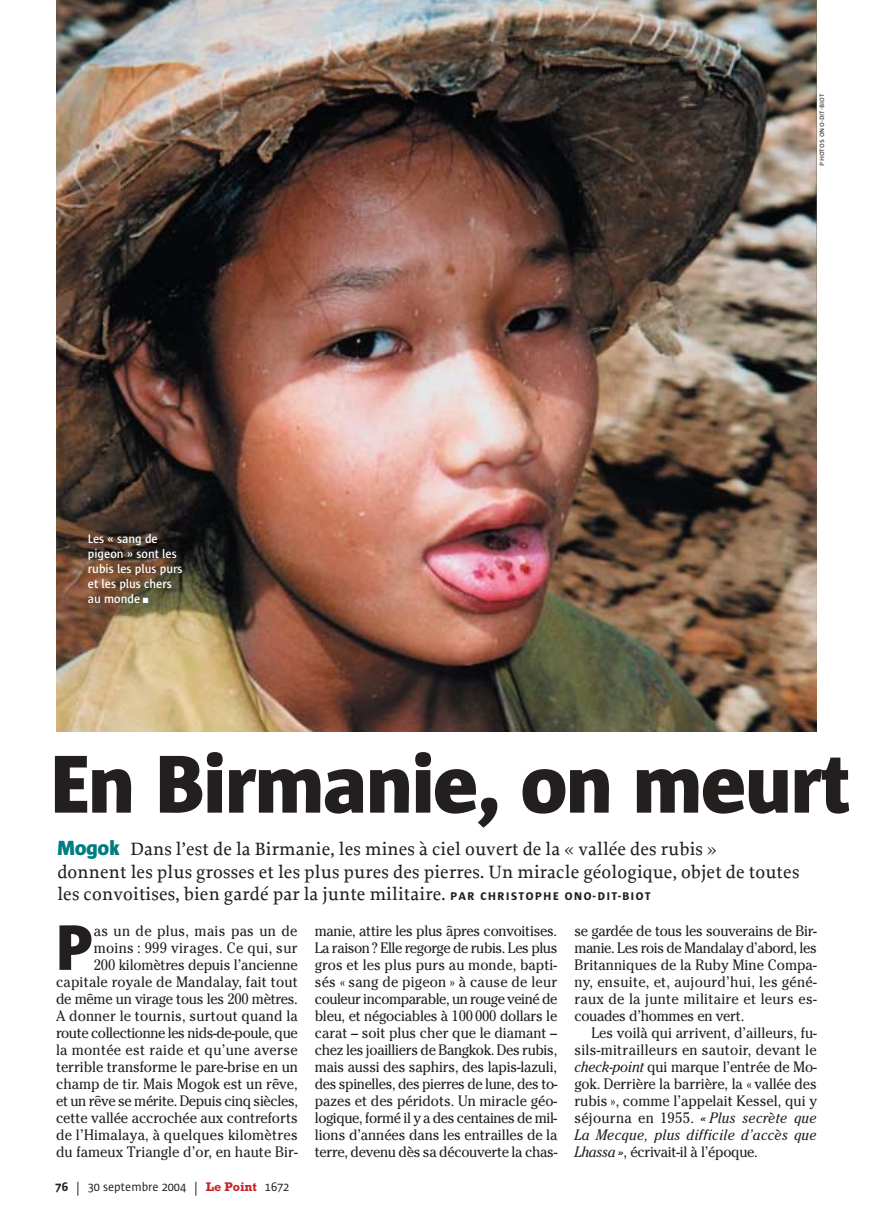
<style>
.page{position:relative;width:893px;height:1220px;background:#fff}
.page>*{position:absolute;margin:0;border:0;box-sizing:border-box;transform-origin:0 0}
.t1{font:800 84px "Sun Hf 8";color:#231f1f}
.t2{font:800 65.85px "Sun Hf 8";color:#231f1f}
.t3{font:500 18.75px/22.5px "Proforma";letter-spacing:.01em;color:#231f1f}
.t4{font:15px/17px "Cheltenham";letter-spacing:-.005em;color:#231f1f;text-align:justify;scale:.94 1}
.t5{font:600 12.75px/15px "Sun Hf 6";color:#fff}
.t6{font:12.75px "Sun Hf 5";color:#231f1f}
.t7{font:7.5px "Sun Lf 5 c Caps";letter-spacing:.015em;color:#231f1f}
.s1{font-family:"Sun Hf 8";font-weight:800;font-size:21px;color:#007d82}
.s2{font-family:"Sun Lf 7 c Bold Caps";font-weight:400;font-size:13.5px}
.s3{font-style:italic}
.s4{font-family:"Sun Hf 7";font-weight:700}
.s5{font-family:"Sun Hf 3";font-weight:300;font-size:15px}
.s6{font-family:"Rockwell";font-weight:700;color:#c8242a}
</style>
<div class="page">
<img style="left:57px;top:0;width:759px;height:731px">
<p class="t5" style="left:88px;top:532px;width:96px">Les « sang de pigeon » sont les rubis les plus purs et les plus chers au monde ■</p>
<p class="t7" style="left:817px;top:165px;width:73px;rotate:-90deg">photos ono-dit-biot</p>
<h1 class="t1" style="left:51px;top:752px;width:800px">En Birmanie, on meurt</h1>
<p class="t3" style="left:57px;top:839px;width:743px"><span class="s1">Mogok</span> Dans l’est de la Birmanie, les mines à ciel ouvert de la « vallée des rubis »<br>donnent les plus grosses et les plus pures des pierres. Un miracle géologique, objet de toutes les convoitises, bien gardé par la junte militaire. <span class="s2">PAR CHRISTOPHE ONO-DIT-BIOT</span></p>
<p class="t4" style="left:315px;top:923px;width:260px">manie, attire les plus âpres convoitises.<br>La raison? Elle regorge de rubis. Les plus gros et les plus purs au monde, bapti&shy;sés « sang de pigeon » à cause de leur couleur incomparable, un rouge veiné de bleu, et négociables à 100 000 dollars le carat – soit plus cher que le diamant – chez les joailliers de Bangkok. Des rubis, mais aussi des saphirs, des lapis-lazuli, des spinelles, des pierres de lune, des to&shy;pazes et des péridots. Un miracle géo&shy;logique, formé il y a des centaines de mil&shy;lions d’années dans les entrailles de la terre, devenu dès sa découverte la chas-</p>
<p class="t4" style="left:56px;top:923px;width:259px;text-align:right">as un de plus, mais pas un de moins : 999 virages. Ce qui, sur<br>200 kilomètres depuis l’ancienne capitale royale de Mandalay, fait tout de même un virage tous les 200 mètres.<br>A donner le tournis, surtout quand la route collectionne les nids-de-poule, que la montée est raide et qu’une averse terrible transforme le pare-brise en un champ de tir. Mais Mogok est un rêve, et un rêve se mérite. Depuis cinq siècles, cette vallée accrochée aux contreforts de l’Himalaya, à quelques kilomètres du fameux Triangle d’or, en haute Bir-</p>
<p class="t4" style="left:574px;top:923px;width:259px">se gardée de tous les souverains de Bir&shy;manie. Les rois de Mandalay d’abord, les Britanniques de la Ruby Mine Compa&shy;ny, ensuite, et, aujourd’hui, les géné&shy;raux de la junte militaire et leurs es&shy;couades d’hommes en vert.</p>
<p class="t4" style="left:574px;top:1025px;width:259px;text-indent:17px">Les voilà qui arrivent, d’ailleurs, fu&shy;sils-mitrailleurs en sautoir, devant le <span class="s3">check-point</span> qui marque l’entrée de Mo&shy;gok. Derrière la barrière, la « vallée des rubis », comme l’appelait Kessel, qui y séjourna en 1955. <span class="s3">« Plus secrète que La Mecque, plus difficile d’accès que Lhassa »</span>, écrivait-il à l’époque.</p>
<h2 class="t2" style="left:56px;top:922px;width:37px">P</h2>
<p class="t6" style="left:55px;top:1181px;width:235px"><span class="s4">76</span> <span class="s5">|</span> 30 septembre 2004 <span class="s5">|</span> <span class="s6">Le Point</span> 1672</p>
</div>
